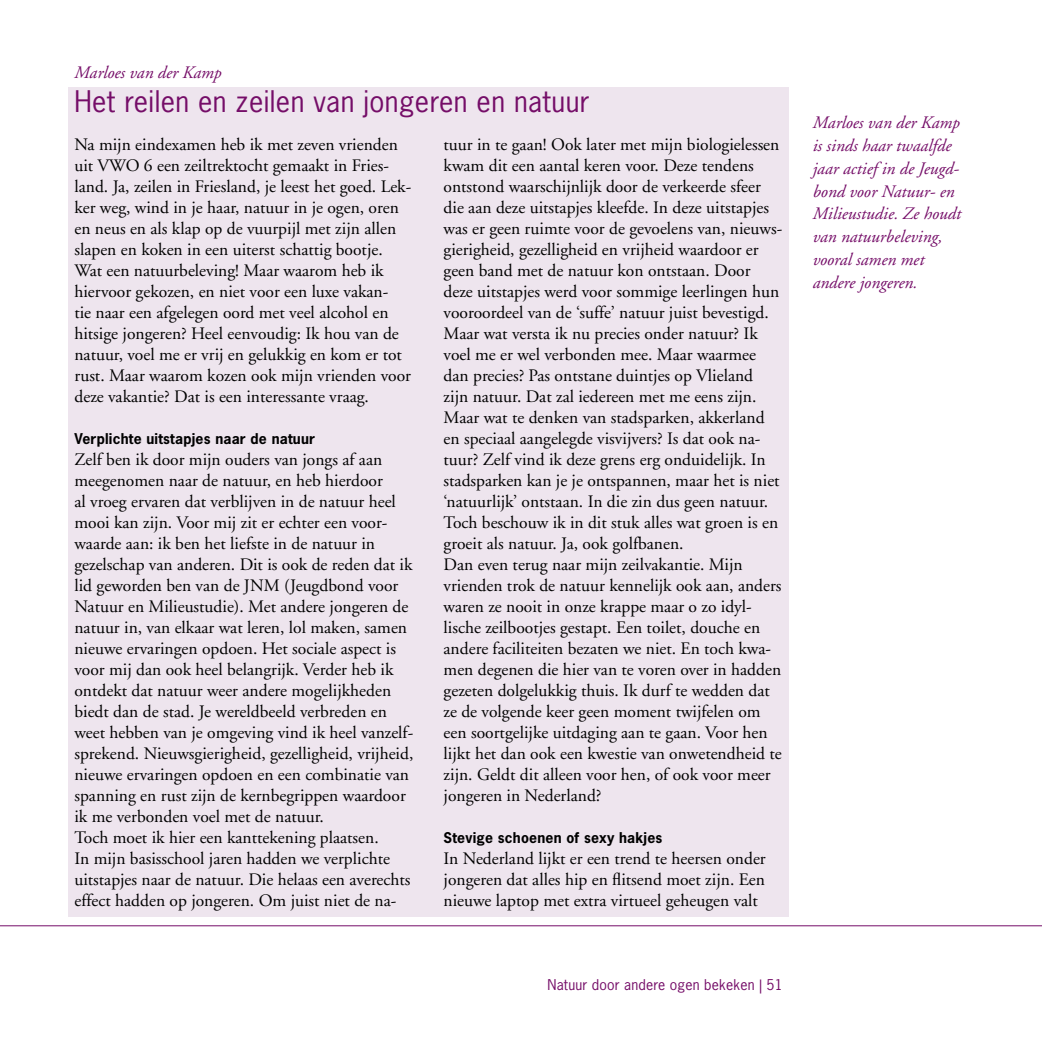
<style>
.page{position:relative;width:1042px;height:1042px;background:#fff}
.page>*{position:absolute;margin:0;border:0;box-sizing:border-box;transform-origin:0 0}
.t1{font:28px "News Gothic";letter-spacing:.015em;color:#750d68}
.t2{font:17.5px/21px "Adobe Garamond";color:#000}
.t3{font:italic 17.5px/22.8px "Adobe Garamond";color:#750d68}
.t4{font:700 14px "News Gothic";letter-spacing:.015em;color:#000}
.t5{font:14px "News Gothic";letter-spacing:.015em;color:#750d68}
</style>
<div class="page">
<hr style="left:0;top:925px;width:1042px;height:1px;background:#750d68">
<div style="left:68px;top:87px;width:721px;height:829px;background:#eee5ee"></div>
<p class="t3" style="left:74px;top:62px;width:149px">Marloes van der Kamp</p>
<h1 class="t1" style="left:74px;top:83px;width:517px">Het reilen en zeilen van jongeren en natuur</h1>
<p class="t2" style="left:74px;top:134px;width:338px">Na mijn eindexamen heb ik met zeven vrienden uit VWO 6 een zeiltrektocht gemaakt in Fries&shy;land. Ja, zeilen in Friesland, je leest het goed. Lek&shy;ker weg, wind in je haar, natuur in je ogen, oren en neus en als klap op de vuurpijl met zijn allen slapen en koken in een uiterst schattig bootje.<br>Wat een natuurbeleving! Maar waarom heb ik hiervoor gekozen, en niet voor een luxe vakan-<br>tie naar een afgelegen oord met veel alcohol en hitsige jongeren? Heel eenvoudig: Ik hou van de natuur, voel me er vrij en gelukkig en kom er tot rust. Maar waarom kozen ook mijn vrienden voor deze vakantie? Dat is een interessante vraag.</p>
<p class="t4" style="left:74px;top:429px;width:242px">Verplichte uitstapjes naar de natuur</p>
<p class="t2" style="left:74px;top:449px;width:340px">Zelf ben ik door mijn ouders van jongs af aan meegenomen naar de natuur, en heb hierdoor<br>al vroeg ervaren dat verblijven in de natuur heel mooi kan zijn. Voor mij zit er echter een voor&shy;waarde aan: ik ben het liefste in de natuur in gezelschap van anderen. Dit is ook de reden dat ik lid geworden ben van de JNM (Jeugdbond voor Natuur en Milieustudie). Met andere jongeren de natuur in, van elkaar wat leren, lol maken, samen nieuwe ervaringen opdoen. Het sociale aspect is voor mij dan ook heel belangrijk. Verder heb ik ontdekt dat natuur weer andere mogelijkheden biedt dan de stad. Je wereldbeeld verbreden en weet hebben van je omgeving vind ik heel vanzelf&shy;sprekend. Nieuwsgierigheid, gezelligheid, vrijheid, nieuwe ervaringen opdoen en een combinatie van spanning en rust zijn de kernbegrippen waardoor ik me verbonden voel met de natuur.<br>Toch moet ik hier een kanttekening plaatsen.<br>In mijn basisschool jaren hadden we verplichte uitstapjes naar de natuur. Die helaas een averechts effect hadden op jongeren. Om juist niet de na-</p>
<p class="t2" style="left:443px;top:134px;width:340px">tuur in te gaan! Ook later met mijn biologielessen kwam dit een aantal keren voor. Deze tendens ontstond waarschijnlijk door de verkeerde sfeer die aan deze uitstapjes kleefde. In deze uitstapjes was er geen ruimte voor de gevoelens van, nieuws&shy;gierigheid, gezelligheid en vrijheid waardoor er geen band met de natuur kon ontstaan. Door deze uitstapjes werd voor sommige leerlingen hun vooroordeel van de ‘suffe’ natuur juist bevestigd.<br>Maar wat versta ik nu precies onder natuur? Ik voel me er wel verbonden mee. Maar waarmee dan precies? Pas ontstane duintjes op Vlieland<br>zijn natuur. Dat zal iedereen met me eens zijn.<br>Maar wat te denken van stadsparken, akkerland en speciaal aangelegde visvijvers? Is dat ook na&shy;tuur? Zelf vind ik deze grens erg onduidelijk. In stadsparken kan je je ontspannen, maar het is niet ‘natuurlijk’ ontstaan. In die zin dus geen natuur.<br>Toch beschouw ik in dit stuk alles wat groen is en groeit als natuur. Ja, ook golfbanen.<br>Dan even terug naar mijn zeilvakantie. Mijn vrienden trok de natuur kennelijk ook aan, anders waren ze nooit in onze krappe maar o zo idyl&shy;lische zeilbootjes gestapt. Een toilet, douche en andere faciliteiten bezaten we niet. En toch kwa&shy;men degenen die hier van te voren over in hadden gezeten dolgelukkig thuis. Ik durf te wedden dat ze de volgende keer geen moment twijfelen om een soortgelijke uitdaging aan te gaan. Voor hen lijkt het dan ook een kwestie van onwetendheid te zijn. Geldt dit alleen voor hen, of ook voor meer jongeren in Nederland?</p>
<p class="t4" style="left:443px;top:828px;width:220px">Stevige schoenen of sexy hakjes</p>
<p class="t2" style="left:443px;top:848px;width:324px;text-align:justify">In Nederland lijkt er een trend te heersen onder jongeren dat alles hip en flitsend moet zijn. Een nieuwe laptop met extra virtueel geheugen valt</p>
<p class="t5" style="left:547px;top:975px;width:237px">Natuur door andere ogen bekeken | 51</p>
<p class="t3" style="left:813px;top:112px;width:150px">Marloes van der Kamp is sinds haar twaalfde jaar actief in de Jeugd&shy;bond voor Natuur- en<br>Milieustudie. Ze houdt van natuurbeleving, vooral samen met andere jongeren.</p>
</div>
